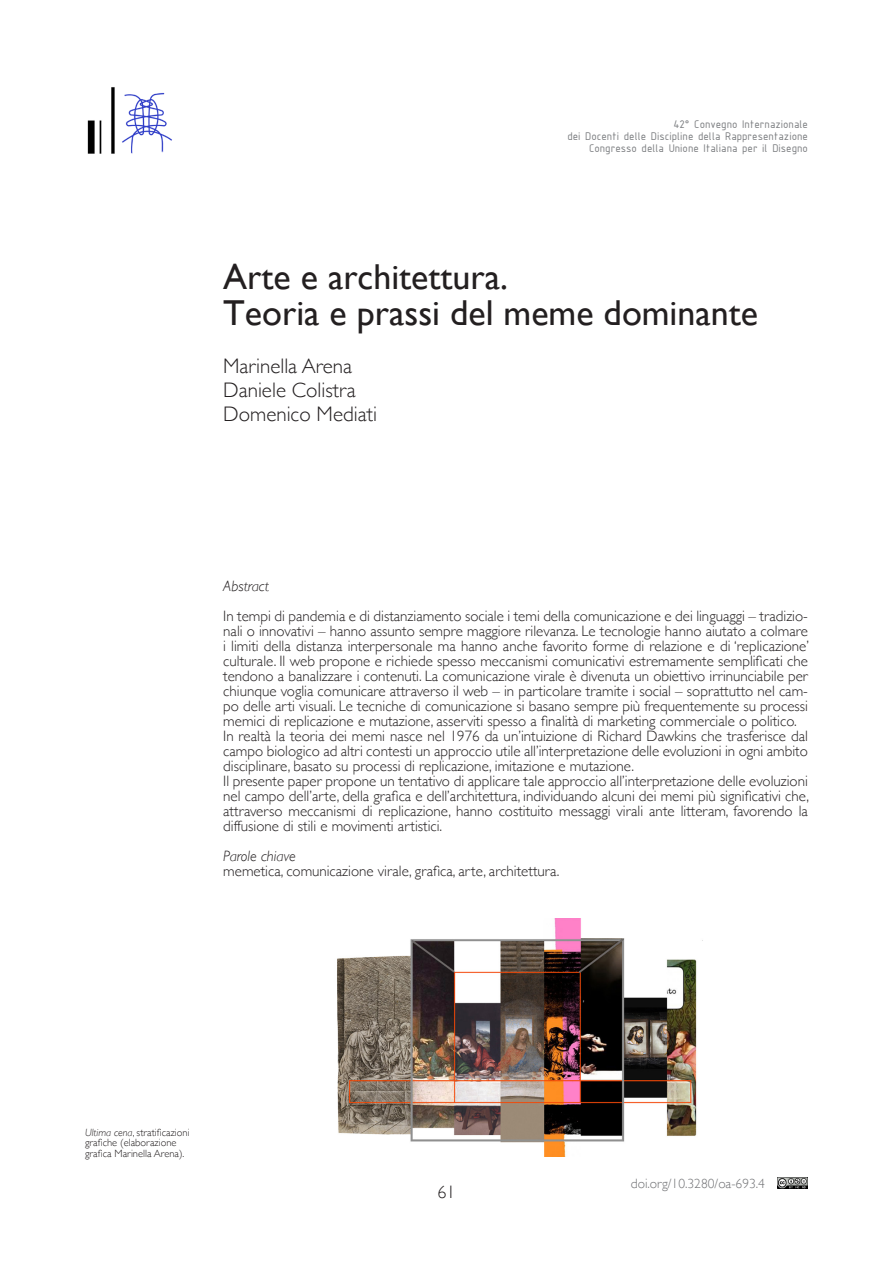
<style>
.page{position:relative;width:893px;height:1263px;background:#fff}
.page>*{position:absolute;margin:0;border:0;box-sizing:border-box;transform-origin:0 0}
.t1{font:36px "Gill Sans";color:#231f20}
.t2{font:300 21px "Gill Sans";color:#231f20}
.t3{font:300 18px "Gill Sans";color:#231f20}
.t4{font:300 15px/15px "Gill Sans";color:#231f20;text-align:justify}
.t5{font:italic 300 15px "Gill Sans";color:#231f20}
.t6{font:300 13.5px "Gill Sans";color:#717275}
.t7{font:12px/12px "ISOCPEUR";color:#7a7c7f;text-align:right}
.t8{font:300 10.5px/10.5px "Gill Sans";color:#231f20}
.s1{font-style:italic}
</style>
<div class="page">
<img style="left:87px;top:87px;width:85px;height:67px">
<img style="left:778px;top:1178px;width:30px;height:10px">
<img style="left:337px;top:918px;width:366px;height:239px">
<p class="t7" style="left:567px;top:118px;width:242px">42° Convegno Internazionale<br>dei Docenti delle Discipline della Rappresentazione<br>Congresso della Unione Italiana per il Disegno</p>
<p class="t1" style="left:223px;top:255px;width:286px">Arte e architettura.</p>
<p class="t1" style="left:223px;top:291px;width:536px">Teoria e prassi del meme dominante</p>
<p class="t2" style="left:223px;top:349px;width:130px">Marinella Arena</p>
<p class="t2" style="left:223px;top:373px;width:134px">Daniele Colistra</p>
<p class="t2" style="left:223px;top:397px;width:155px">Domenico Mediati</p>
<p class="t5" style="left:223px;top:577px;width:47px">Abstract</p>
<p class="t4" style="left:223px;top:608px;width:587px">In tempi di pandemia e di distanziamento sociale i temi della comunicazione e dei linguaggi – tradizio&shy;nali o innovativi – hanno assunto sempre maggiore rilevanza. Le tecnologie hanno aiutato a colmare i limiti della distanza interpersonale ma hanno anche favorito forme di relazione e di ‘replicazione’ culturale. Il web propone e richiede spesso meccanismi comunicativi estremamente semplificati che tendono a banalizzare i contenuti. La comunicazione virale è divenuta un obiettivo irrinunciabile per chiunque voglia comunicare attraverso il web – in particolare tramite i social – soprattutto nel cam&shy;po delle arti visuali. Le tecniche di comunicazione si basano sempre più frequentemente su processi memici di replicazione e mutazione, asserviti spesso a finalità di marketing commerciale o politico.</p>
<p class="t4" style="left:223px;top:728px;width:586px">In realtà la teoria dei memi nasce nel 1976 da un’intuizione di Richard Dawkins che trasferisce dal campo biologico ad altri contesti un approccio utile all’interpretazione delle evoluzioni in ogni ambito disciplinare, basato su processi di replicazione, imitazione e mutazione.</p>
<p class="t4" style="left:223px;top:773px;width:587px">Il presente paper propone un tentativo di applicare tale approccio all’interpretazione delle evoluzioni nel campo dell’arte, della grafica e dell’architettura, individuando alcuni dei memi più significativi che, attraverso meccanismi di replicazione, hanno costituito messaggi virali ante litteram, favorendo la diffusione di stili e movimenti artistici.</p>
<p class="t5" style="left:223px;top:847px;width:74px">Parole chiave</p>
<p class="t4" style="left:223px;top:863px;width:338px">memetica, comunicazione virale, grafica, arte, architettura.</p>
<p class="t8" style="left:85px;top:1126px;width:106px"><span class="s1">Ultima cena</span>, stratificazioni grafiche (elaborazione grafica Marinella Arena).</p>
<p class="t3" style="left:437px;top:1178px;width:19px">61</p>
<p class="t6" style="left:631px;top:1172px;width:136px">doi.org/10.3280/oa-693.4</p>
</div>
